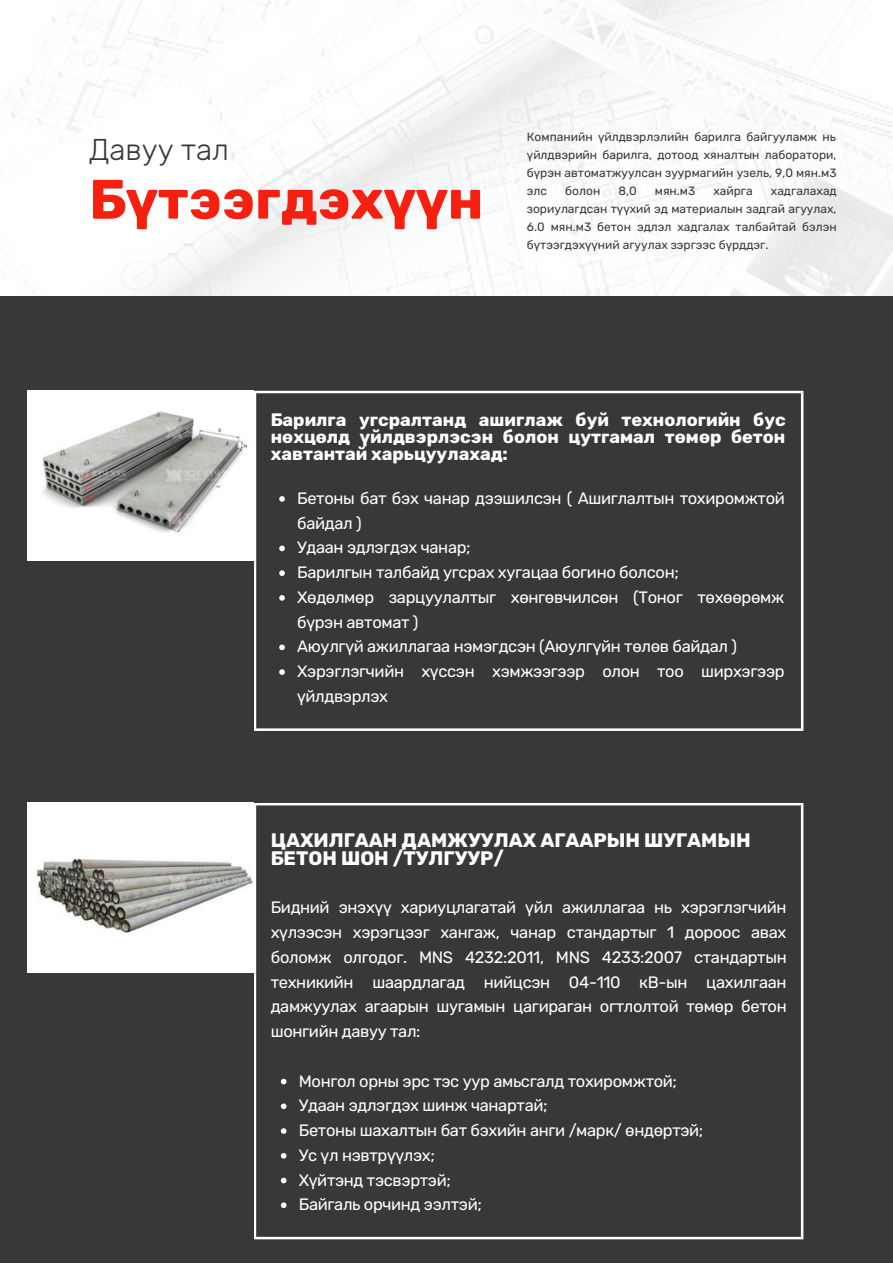
<style>
.page{position:relative;width:893px;height:1264px;background:#fff}
.page>*{position:absolute;margin:0;border:0;box-sizing:border-box;transform-origin:0 0}
.t1{font:700 55.5px "Rubik";color:#f52010}
.t2{font:300 30px "Rubik";color:#383838}
.t3{font:700 19.5px/18px "Rubik";color:#fff}
.t4{font:700 18px/16.8px "Rubik";color:#fff;text-align:justify}
.t5{font:16.5px/24.8px "Rubik";letter-spacing:-.02em;color:#fff}
.t6{font:12px/18px "Rubik";color:#383838;text-align:justify}
</style>
<div class="page">
<div style="left:0;top:296px;width:892px;height:966px;background:#383838"></div>
<svg style="left:254px;top:391px;width:549px;height:339px"></svg>
<svg style="left:254px;top:803px;width:549px;height:436px"></svg>
<img style="left:27px;top:391px;width:226px;height:169px">
<img style="left:27px;top:803px;width:226px;height:169px">
<svg style="left:279px;top:496px;width:6px;height:5px"></svg>
<svg style="left:279px;top:545px;width:6px;height:6px"></svg>
<svg style="left:279px;top:570px;width:6px;height:6px"></svg>
<svg style="left:279px;top:595px;width:6px;height:5px"></svg>
<svg style="left:279px;top:644px;width:6px;height:6px"></svg>
<svg style="left:279px;top:669px;width:6px;height:6px"></svg>
<svg style="left:281px;top:1078px;width:5px;height:6px"></svg>
<svg style="left:281px;top:1103px;width:5px;height:6px"></svg>
<svg style="left:281px;top:1128px;width:5px;height:5px"></svg>
<svg style="left:281px;top:1152px;width:5px;height:6px"></svg>
<svg style="left:281px;top:1177px;width:5px;height:6px"></svg>
<svg style="left:281px;top:1202px;width:5px;height:6px"></svg>
<p class="t2" style="left:89px;top:132px;width:141px">Давуу тал</p>
<p class="t6" style="left:527px;top:127px;width:311px">Компанийн үйлдвэрлэлийн барилга байгууламж нь үйлдвэрийн барилга, дотоод хяналтын лаборатори, бүрэн автоматжуулсан зуурмагийн узель, 9,0 мян.м3 элс</p>
<p class="t1" style="left:89px;top:167px;width:395px">Бүтээгдэхүүн</p>
<p class="t6" style="left:565px;top:181px;width:36px">болон</p>
<p class="t6" style="left:618px;top:181px;width:20px">8,0</p>
<p class="t6" style="left:654px;top:181px;width:42px">мян.м3</p>
<p class="t6" style="left:713px;top:181px;width:41px">хайрга</p>
<p class="t6" style="left:527px;top:181px;width:311px;text-indent:244px">хадгалахад зориулагдсан түүхий эд материалын задгай агуулах, 6.0 мян.м3 бетон эдлэл хадгалах талбайтай бэлэн бүтээгдэхүүний агуулах зэргээс бүрддэг.</p>
<p class="t4" style="left:271px;top:411px;width:516px">Барилга угсралтанд ашиглаж буй технологийн бус нөхцөлд үйлдвэрлэсэн болон цутгамал төмөр бетон хавтантай харьцуулахад:</p>
<p class="t5" style="left:297px;top:486px;width:489px">Бетоны бат бэх чанар дээшилсэн ( Ашиглалтын тохиромжтой байдал )</p>
<p class="t5" style="left:297px;top:535px;width:175px">Удаан эдлэгдэх чанар;</p>
<p class="t5" style="left:297px;top:560px;width:383px">Барилгын талбайд угсрах хугацаа богино болсон;</p>
<p class="t5" style="left:297px;top:585px;width:488px">Хөдөлмөр зарцуулалтыг хөнгөвчилсөн (Тоног төхөөрөмж бүрэн автомат )</p>
<p class="t5" style="left:297px;top:634px;width:441px">Аюулгүй ажиллагаа нэмэгдсэн (Аюулгүйн төлөв байдал )</p>
<p class="t5" style="left:297px;top:659px;width:489px">Хэрэглэгчийн хүссэн хэмжээгээр олон тоо ширхэгээр үйлдвэрлэх</p>
<p class="t3" style="left:271px;top:831px;width:481px">ЦАХИЛГААН ДАМЖУУЛАХ АГААРЫН ШУГАМЫН<br>БЕТОН ШОН /ТУЛГУУР/</p>
<p class="t5" style="left:271px;top:895px;width:517px;text-align:justify">Бидний энэхүү хариуцлагатай үйл ажиллагаа нь хэрэглэгчийн хүлээсэн хэрэгцээг хангаж, чанар стандартыг 1 дороос авах боломж олгодог. MNS 4232:2011, MNS 4233:2007 стандартын техникийн шаардлагад нийцсэн 04-110 кВ-ын цахилгаан дамжуулах агаарын шугамын цагираган огтлолтой төмөр бетон шонгийн давуу тал:</p>
<p class="t5" style="left:299px;top:1068px;width:380px">Монгол орны эрс тэс уур амьсгалд тохиромжтой;</p>
<p class="t5" style="left:299px;top:1093px;width:250px">Удаан эдлэгдэх шинж чанартай;</p>
<p class="t5" style="left:299px;top:1118px;width:406px">Бетоны шахалтын бат бэхийн анги /марк/ өндөртэй;</p>
<p class="t5" style="left:299px;top:1142px;width:138px">Ус үл нэвтрүүлэх;</p>
<p class="t5" style="left:299px;top:1167px;width:154px">Хүйтэнд тэсвэртэй;</p>
<p class="t5" style="left:299px;top:1192px;width:184px">Байгаль орчинд ээлтэй;</p>
</div>
